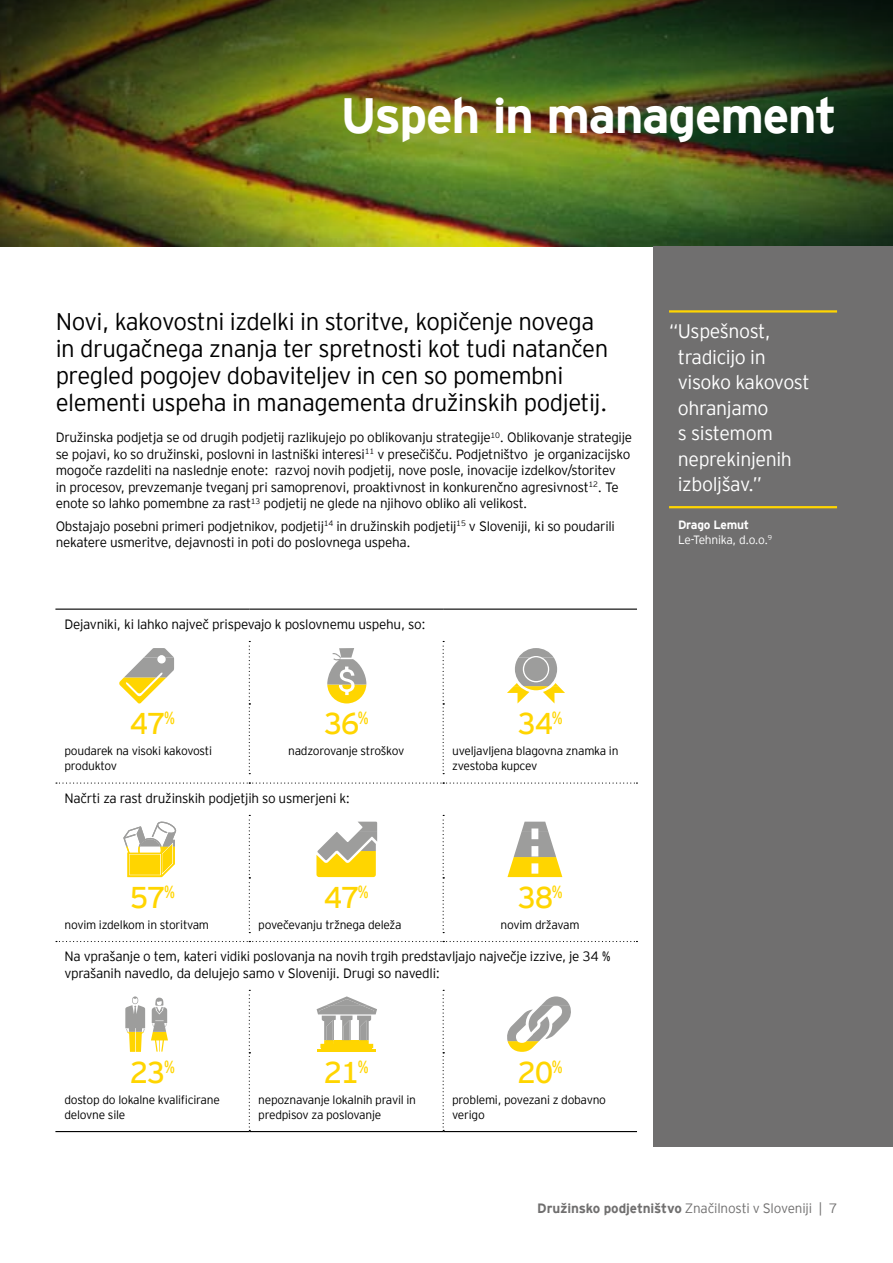
<style>
.page{position:relative;width:893px;height:1263px;background:#fff}
.page>*{position:absolute;margin:0;border:0;box-sizing:border-box;transform-origin:0 0}
.t1{font:700 49.5px "EY Interstate";letter-spacing:-.025em;color:#fff}
.t2{font:30px "EY Interstate";letter-spacing:-.05em;color:#ffd500}
.t3{font:300 24px/27px "EY Interstate";letter-spacing:-.02em;color:#000}
.t4{font:300 19.5px/25.5px "EY Interstate";letter-spacing:-.02em;color:#fff}
.t5{font:300 13.5px/16.5px "EY Interstate";letter-spacing:-.02em;color:#000}
.t6{font:300 13.5px "EY Interstate";letter-spacing:-.015em;color:#706f6f}
.t7{font:300 12px/15px "EY Interstate";letter-spacing:-.02em;color:#000}
.t8{font:300 12px/15px "EY Interstate";letter-spacing:-.02em;color:#fff}
.s1{font-weight:700}
</style>
<div class="page">
<div style="left:654px;top:247px;width:239px;height:900px;background:#706f6f"></div>
<img style="left:0;top:0;width:893px;height:247px">
<hr style="left:669px;top:310px;width:168px;height:3px;background:#ffd500">
<hr style="left:669px;top:506px;width:168px;height:2px;background:#ffd500">
<svg style="left:249px;top:641px;width:1px;height:133px"></svg>
<svg style="left:443px;top:641px;width:1px;height:133px"></svg>
<hr style="left:55px;top:608px;width:194px;height:2px;background:#000">
<hr style="left:249px;top:608px;width:194px;height:2px;background:#000">
<hr style="left:443px;top:608px;width:194px;height:2px;background:#000">
<svg style="left:119px;top:648px;width:55px;height:55px"></svg>
<svg style="left:327px;top:648px;width:39px;height:55px"></svg>
<svg style="left:507px;top:648px;width:58px;height:55px"></svg>
<svg style="left:249px;top:990px;width:1px;height:141px"></svg>
<svg style="left:443px;top:990px;width:1px;height:141px"></svg>
<hr style="left:55px;top:1131px;width:194px;height:1px;background:#000">
<hr style="left:249px;top:1131px;width:194px;height:1px;background:#000">
<hr style="left:443px;top:1131px;width:194px;height:1px;background:#000">
<svg style="left:56px;top:941px;width:581px;height:1px"></svg>
<svg style="left:125px;top:996px;width:20px;height:56px"></svg>
<svg style="left:151px;top:998px;width:17px;height:53px"></svg>
<hr style="left:318px;top:1049px;width:58px;height:3px;background:#ffd500">
<svg style="left:317px;top:996px;width:60px;height:52px"></svg>
<hr style="left:322px;top:1045px;width:50px;height:3px;background:#ffd500">
<svg style="left:507px;top:996px;width:64px;height:56px"></svg>
<svg style="left:249px;top:815px;width:1px;height:118px"></svg>
<svg style="left:443px;top:815px;width:1px;height:118px"></svg>
<svg style="left:56px;top:782px;width:581px;height:2px"></svg>
<svg style="left:316px;top:822px;width:61px;height:55px"></svg>
<svg style="left:507px;top:822px;width:55px;height:55px"></svg>
<svg style="left:123px;top:821px;width:53px;height:56px"></svg>
<h1 class="t1" style="left:340px;top:80px;width:498px">Uspeh in management</h1>
<h3 class="t3" style="left:56px;top:306px;width:554px">Novi, kakovostni izdelki in storitve, kopičenje novega in drugačnega znanja ter spretnosti kot tudi natančen pregled pogojev dobaviteljev in cen so pomembni elementi uspeha in managementa družinskih podjetij.</h3>
<p class="t5" style="left:56px;top:428px;width:578px">Družinska podjetja se od drugih podjetij razlikujejo po oblikovanju strategije<sup>10</sup>. Oblikovanje strategije se pojavi, ko so družinski, poslovni in lastniški interesi<sup>11</sup> v presečišču. Podjetništvo je organizacijsko mogoče razdeliti na naslednje enote: razvoj novih podjetij, nove posle, inovacije izdelkov/storitev<br>in procesov, prevzemanje tveganj pri samoprenovi, proaktivnost in konkurenčno agresivnost<sup>12</sup>. Te enote so lahko pomembne za rast<sup>13</sup> podjetij ne glede na njihovo obliko ali velikost.</p>
<p class="t5" style="left:56px;top:517px;width:561px">Obstajajo posebni primeri podjetnikov, podjetij<sup>14</sup> in družinskih podjetij<sup>15</sup> v Sloveniji, ki so poudarili nekatere usmeritve, dejavnosti in poti do poslovnega uspeha.</p>
<p class="t5" style="left:64px;top:615px;width:363px">Dejavniki, ki lahko največ prispevajo k poslovnemu uspehu, so:</p>
<h2 class="t2" style="left:130px;top:702px;width:47px">47<sup>%</sup></h2>
<p class="t7" style="left:64px;top:742px;width:149px">poudarek na visoki kakovosti produktov</p>
<h2 class="t2" style="left:324px;top:702px;width:47px">36<sup>%</sup></h2>
<p class="t7" style="left:288px;top:742px;width:118px">nadzorovanje stroškov</p>
<p class="t5" style="left:64px;top:789px;width:287px">Načrti za rast družinskih podjetjih so usmerjeni k:</p>
<h2 class="t2" style="left:518px;top:702px;width:47px">34<sup>%</sup></h2>
<p class="t7" style="left:452px;top:742px;width:168px">uveljavljena blagovna znamka in zvestoba kupcev</p>
<h2 class="t2" style="left:130px;top:876px;width:47px">57<sup>%</sup></h2>
<p class="t7" style="left:64px;top:916px;width:146px">novim izdelkom in storitvam</p>
<h2 class="t2" style="left:324px;top:876px;width:47px">47<sup>%</sup></h2>
<p class="t7" style="left:258px;top:916px;width:145px">povečevanju tržnega deleža</p>
<h2 class="t2" style="left:518px;top:876px;width:47px">38<sup>%</sup></h2>
<p class="t7" style="left:501px;top:916px;width:81px">novim državam</p>
<p class="t5" style="left:64px;top:947px;width:547px">Na vprašanje o tem, kateri vidiki poslovanja na novih trgih predstavljajo največje izzive, je 34 % vprašanih navedlo, da delujejo samo v Sloveniji. Drugi so navedli:</p>
<h2 class="t2" style="left:130px;top:1051px;width:47px">23<sup>%</sup></h2>
<p class="t7" style="left:64px;top:1091px;width:157px">dostop do lokalne kvalificirane delovne sile</p>
<h2 class="t2" style="left:324px;top:1051px;width:47px">21<sup>%</sup></h2>
<p class="t7" style="left:258px;top:1091px;width:159px">nepoznavanje lokalnih pravil in predpisov za poslovanje</p>
<h2 class="t2" style="left:518px;top:1051px;width:47px">20<sup>%</sup></h2>
<p class="t7" style="left:452px;top:1091px;width:155px">problemi, povezani z dobavno verigo</p>
<h3 class="t4" style="left:678px;top:318px;width:133px;text-indent:-9px">“Uspešnost, tradicijo in visoko kakovost ohranjamo<br>s sistemom neprekinjenih izboljšav.”</h3>
<p class="t8" style="left:678px;top:516px;width:96px"><span class="s1">Drago Lemut<br></span>Le-Tehnika, d.o.o.<sup>9</sup></p>
<p class="t6" style="left:537px;top:1199px;width:301px"><span class="s1">Družinsko podjetništvo</span> Značilnosti v Sloveniji | 7</p>
</div>
